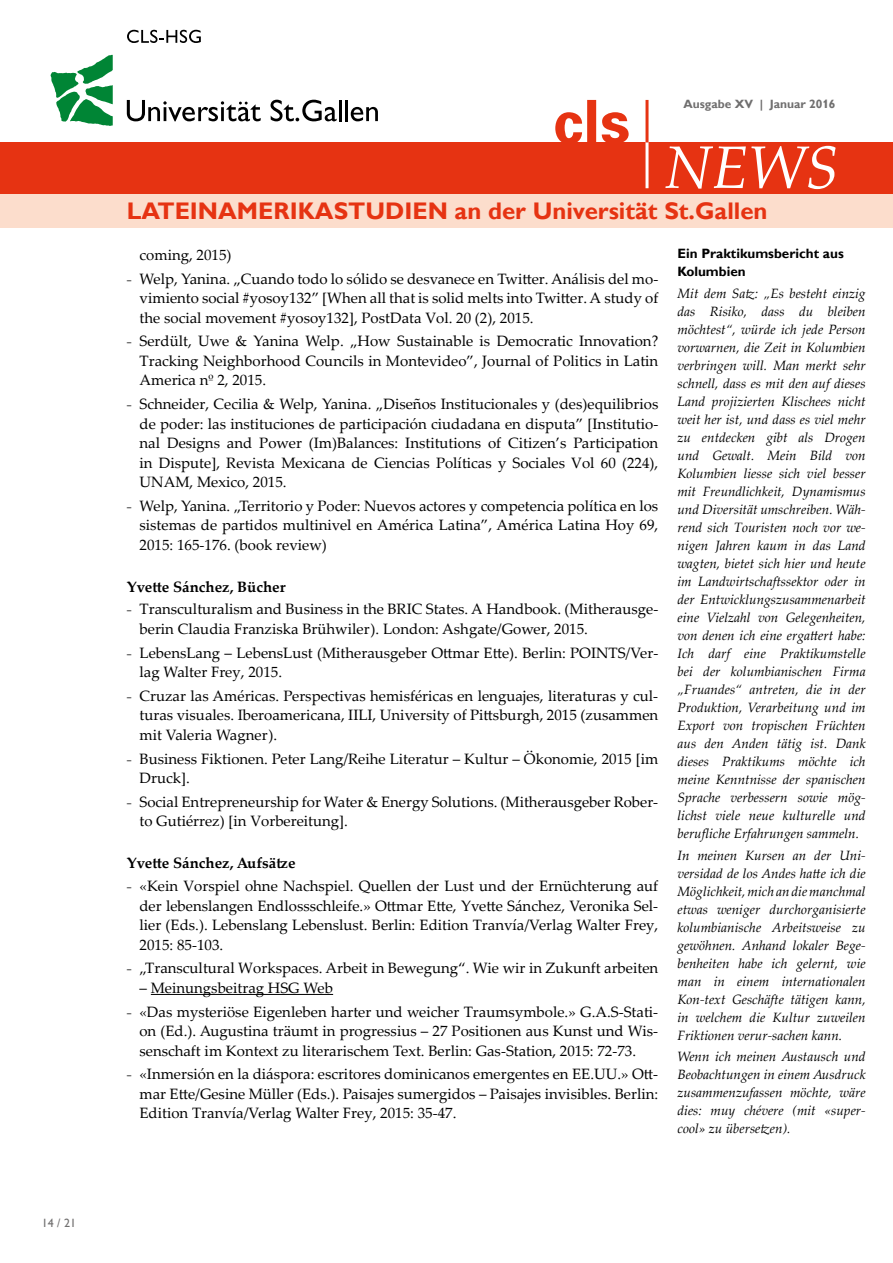
<style>
.page{position:relative;width:893px;height:1263px;background:#fff}
.page>*{position:absolute;margin:0;border:0;box-sizing:border-box;transform-origin:0 0}
.t1{font:700 24px "Gill Alt One";color:#e63312}
.t2{font:15px/19.5px "Palatino Linotype";color:#000}
.t3{font:700 15px "Palatino Linotype";color:#000}
.t4{font:italic 13.5px/18px "Palatino Linotype";color:#000;text-align:justify}
.t5{font:700 13.5px/18px "Gill Alt One";color:#000}
.t6{font:700 12px "Gill Alt One";color:#706f6f}
.t7{font:12px "Gill Sans";color:#706f6f}
</style>
<div class="page">
<hr style="left:151px;top:994px;width:182px;height:1px;background:#000">
<div style="left:0;top:194px;width:893px;height:33px;background:#fcddcc"></div>
<div style="left:0;top:142px;width:893px;height:52px;background:#e63312"></div>
<svg style="left:555px;top:100px;width:74px;height:42px"></svg>
<svg style="left:665px;top:146px;width:171px;height:43px"></svg>
<hr style="left:645px;top:100px;width:3px;height:88px;background:#fff">
<hr style="left:645px;top:100px;width:3px;height:42px;background:#e63312">
<svg style="left:51px;top:55px;width:62px;height:71px"></svg>
<svg style="left:127px;top:100px;width:134px;height:21px"></svg>
<svg style="left:271px;top:100px;width:66px;height:21px"></svg>
<hr style="left:339px;top:100px;width:3px;height:21px;background:#000">
<hr style="left:345px;top:100px;width:3px;height:21px;background:#000">
<svg style="left:351px;top:107px;width:27px;height:14px"></svg>
<svg style="left:127px;top:30px;width:74px;height:13px"></svg>
<p class="t7" style="left:42px;top:1216px;width:36px">14 / 21</p>
<p class="t6" style="left:683px;top:97px;width:154px">Ausgabe XV | Januar 2016</p>
<h1 class="t1" style="left:127px;top:197px;width:642px">LATEINAMERIKASTUDIEN an der Universität St.Gallen</h1>
<p class="t2" style="left:127px;top:242px;width:533px;line-height:23.7px;text-indent:13px">coming, 2015)<br>₋ Welp, Yanina. „Cuando todo lo sólido se desvanece en Twitter. Análisis del mo-</p>
<p class="t2" style="left:140px;top:288px;width:520px">vimiento social #yosoy132” [When all that is solid melts into Twitter. A study of the social movement #yosoy132], PostData Vol. 20 (2), 2015.</p>
<p class="t2" style="left:140px;top:331px;width:520px;text-align:justify;text-indent:-13px">₋ Serdült, Uwe &amp; Yanina Welp. „How Sustainable is Democratic Innovation?<br>Tracking Neighborhood Councils in Montevideo”, Journal of Politics in Latin America nº 2, 2015.</p>
<p class="t2" style="left:140px;top:394px;width:520px;text-align:justify;text-indent:-13px">₋ Schneider, Cecilia &amp; Welp, Yanina. „Diseños Institucionales y (des)equilibrios de poder: las instituciones de participación ciudadana en disputa” [Institutio&shy;nal Designs and Power (Im)Balances: Institutions of Citizen’s Participation in Dispute], Revista Mexicana de Ciencias Políticas y Sociales Vol 60 (224), UNAM, Mexico, 2015.</p>
<p class="t2" style="left:140px;top:495px;width:520px;text-align:justify;text-indent:-13px">₋ Welp, Yanina. „Territorio y Poder: Nuevos actores y competencia política en los sistemas de partidos multinivel en América Latina”, América Latina Hoy 69, 2015: 165-176. (book review)</p>
<p class="t3" style="left:127px;top:576px;width:160px">Yvette Sánchez, Bücher</p>
<p class="t2" style="left:140px;top:599px;width:520px;text-indent:-13px">₋ Transculturalism and Business in the BRIC States. A Handbook. (Mitherausge&shy;berin Claudia Franziska Brühwiler). London: Ashgate/Gower, 2015.</p>
<p class="t2" style="left:140px;top:642px;width:520px;text-indent:-13px">₋ LebensLang – LebensLust (Mitherausgeber Ottmar Ette). Berlin: POINTS/Ver&shy;lag Walter Frey, 2015.</p>
<p class="t2" style="left:140px;top:685px;width:520px;text-align:justify;text-indent:-13px">₋ Cruzar las Américas. Perspectivas hemisféricas en lenguajes, literaturas y cul&shy;turas visuales. Iberoamericana, IILI, University of Pittsburgh, 2015 (zusammen mit Valeria Wagner).</p>
<p class="t2" style="left:140px;top:748px;width:520px;text-indent:-13px">₋ Business Fiktionen. Peter Lang/Reihe Literatur – Kultur – Ökonomie, 2015 [im<br>Druck].</p>
<p class="t2" style="left:139px;top:791px;width:520px;text-indent:-13px">₋ Social Entrepreneurship for Water &amp; Energy Solutions. (Mitherausgeber Rober&shy;to Gutiérrez) [in Vorbereitung].</p>
<p class="t3" style="left:127px;top:852px;width:170px">Yvette Sánchez, Aufsätze</p>
<p class="t2" style="left:139px;top:876px;width:520px;text-align:justify;text-indent:-13px">₋ «Kein Vorspiel ohne Nachspiel. Quellen der Lust und der Ernüchterung auf der lebenslangen Endlossschleife.» Ottmar Ette, Yvette Sánchez, Veronika Sel&shy;lier (Eds.). Lebenslang Lebenslust. Berlin: Edition Tranvía/Verlag Walter Frey, 2015: 85-103.</p>
<p class="t2" style="left:127px;top:958px;width:533px">₋ „Transcultural Workspaces. Arbeit in Bewegung“. Wie wir in Zukunft arbeiten</p>
<p class="t2" style="left:127px;top:975px;width:533px;line-height:23.7px;text-indent:13px">– Meinungsbeitrag HSG Web<br>₋ «Das mysteriöse Eigenleben harter und weicher Traumsymbole.» G.A.S-Stati-</p>
<p class="t2" style="left:139px;top:1021px;width:520px">on (Ed.). Augustina träumt in progressius – 27 Positionen aus Kunst und Wis&shy;senschaft im Kontext zu literarischem Text. Berlin: Gas-Station, 2015: 72-73.</p>
<p class="t2" style="left:139px;top:1064px;width:520px;text-align:justify;text-indent:-13px">₋ «Inmersión en la diáspora: escritores dominicanos emergentes en EE.UU.» Ott&shy;mar Ette/Gesine Müller (Eds.). Paisajes sumergidos – Paisajes invisibles. Berlin:<br>Edition Tranvía/Verlag Walter Frey, 2015: 35-47.</p>
<p class="t5" style="left:677px;top:244px;width:168px">Ein Praktikumsbericht aus<br>Kolumbien</p>
<p class="t4" style="left:677px;top:284px;width:190px">Mit dem Satz: „Es besteht einzig das Risiko, dass du bleiben möchtest“, würde ich jede Person vorwarnen, die Zeit in Kolumbien verbringen will. Man merkt sehr schnell, dass es mit den auf dieses Land projizierten Klischees nicht weit her ist, und dass es viel mehr zu entdecken gibt als Drogen und Gewalt. Mein Bild von Kolumbien liesse sich viel besser mit Freundlichkeit, Dynamismus und Diversität umschreiben. Wäh&shy;rend sich Touristen noch vor we&shy;nigen Jahren kaum in das Land wagten, bietet sich hier und heute im Landwirtschaftssektor oder in der Entwicklungszusammenarbeit eine Vielzahl von Gelegenheiten, von denen ich eine ergattert habe:<br>Ich darf eine Praktikumstelle bei der kolumbianischen Firma „Fruandes“ antreten, die in der Produktion, Verarbeitung und im Export von tropischen Früchten aus den Anden tätig ist. Dank dieses Praktikums möchte ich meine Kenntnisse der spanischen Sprache verbessern sowie mög&shy;lichst viele neue kulturelle und berufliche Erfahrungen sammeln.</p>
<p class="t4" style="left:677px;top:845px;width:190px">In meinen Kursen an der Uni&shy;versidad de los Andes hatte ich die Möglichkeit, mich an die manchmal etwas weniger durchorganisierte kolumbianische Arbeitsweise zu gewöhnen. Anhand lokaler Bege&shy;benheiten habe ich gelernt, wie man in einem internationalen Kon-text Geschäfte tätigen kann, in welchem die Kultur zuweilen Friktionen verur-sachen kann.</p>
<p class="t4" style="left:677px;top:1047px;width:190px">Wenn ich meinen Austausch und Beobachtungen in einem Ausdruck zusammenzufassen möchte, wäre dies: muy chévere (mit «super&shy;cool» zu übersetzen).</p>
</div>
